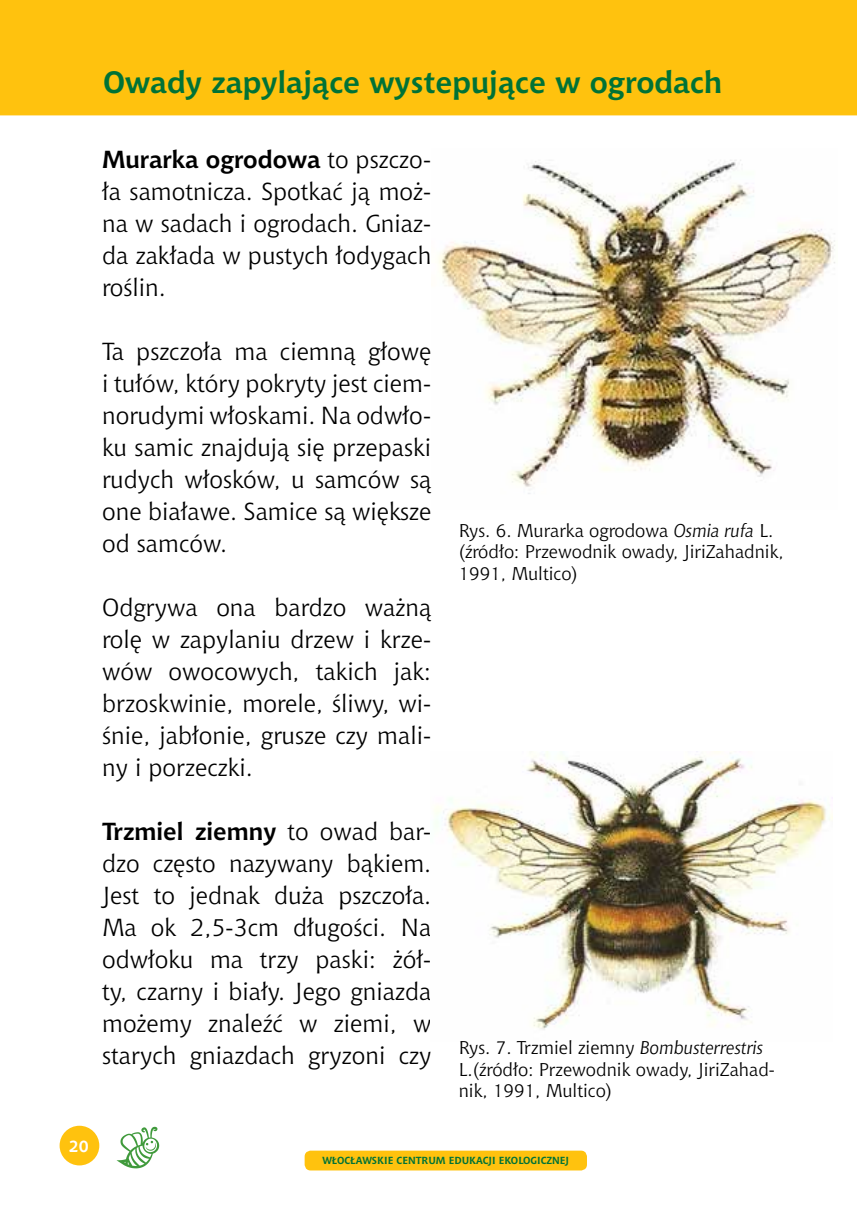
<style>
.page{position:relative;width:857px;height:1225px;background:#fff}
.page>*{position:absolute;margin:0;border:0;box-sizing:border-box;transform-origin:0 0}
.t1{font:700 30px "Chianti PL";color:#007236}
.t2{font:24px/32px "Chianti PL";color:#000;text-align:justify}
.t3{font:18px/21.6px "Chianti PL";color:#000}
.t4{font:700 16px "Chianti PL";color:#fff}
.t5{font:700 10px "Chianti PL";color:#007236}
.s1{font-weight:700}
.s2{font-style:italic}
</style>
<div class="page">
<div style="left:60px;top:1125px;width:39px;height:40px;background:#ffc20e;border-radius:50%"></div>
<div style="left:304px;top:1150px;width:282px;height:20px;background:#ffc20e;border-radius:6px"></div>
<svg style="left:116px;top:1126px;width:43px;height:42px"></svg>
<img style="left:438px;top:160px;width:397px;height:334px">
<div style="left:1px;top:1px;width:854px;height:113px;background:#ffc20e"></div>
<div style="left:0;top:0;width:856px;height:115px;border:2px solid #ffc20e"></div>
<img style="left:434px;top:751px;width:398px;height:279px">
<p class="t1" style="left:103px;top:64px;width:620px">Owady zapylające wystepujące w ogrodach</p>
<p class="t2" style="left:102px;top:143px;width:330px"><span class="s1">Murarka ogrodowa</span> to pszczo&shy;ła samotnicza. Spotkać ją moż&shy;na w sadach i ogrodach. Gniaz&shy;da zakłada w pustych łodygach roślin.</p>
<p class="t2" style="left:102px;top:335px;width:330px">Ta pszczoła ma ciemną głowę i tułów, który pokryty jest ciem&shy;norudymi włoskami. Na odwło&shy;ku samic znajdują się przepaski rudych włosków, u samców są one białawe. Samice są większe od samców.</p>
<p class="t2" style="left:102px;top:591px;width:330px">Odgrywa ona bardzo ważną rolę w zapylaniu drzew i krze&shy;wów owocowych, takich jak: brzoskwinie, morele, śliwy, wi&shy;śnie, jabłonie, grusze czy mali&shy;ny i porzeczki.</p>
<p class="t2" style="left:102px;top:815px;width:330px"><span class="s1">Trzmiel ziemny</span> to owad bar&shy;dzo często nazywany bąkiem.<br>Jest to jednak duża pszczoła.<br>Ma ok 2,5-3cm długości. Na odwłoku ma trzy paski: żół&shy;ty, czarny i biały. Jego gniazda możemy znaleźć w ziemi, w starych gniazdach gryzoni czy</p>
<p class="t3" style="left:458px;top:519px;width:326px">Rys. 6. Murarka ogrodowa <span class="s2">Osmia rufa</span> L. (źródło: Przewodnik owady, JiriZahadnik,<br>1991, Multico)</p>
<p class="t3" style="left:458px;top:1037px;width:318px">Rys. 7. Trzmiel ziemny <span class="s2">Bombusterrestris<br></span>L.(źródło: Przewodnik owady, JiriZahad&shy;nik, 1991, Multico)</p>
<p class="t4" style="left:69px;top:1136px;width:21px">20</p>
<p class="t5" style="left:322px;top:1154px;width:248px">WŁOCŁAWSKIE CENTRUM EDUKACJI EKOLOGICZNEJ</p>
</div>
